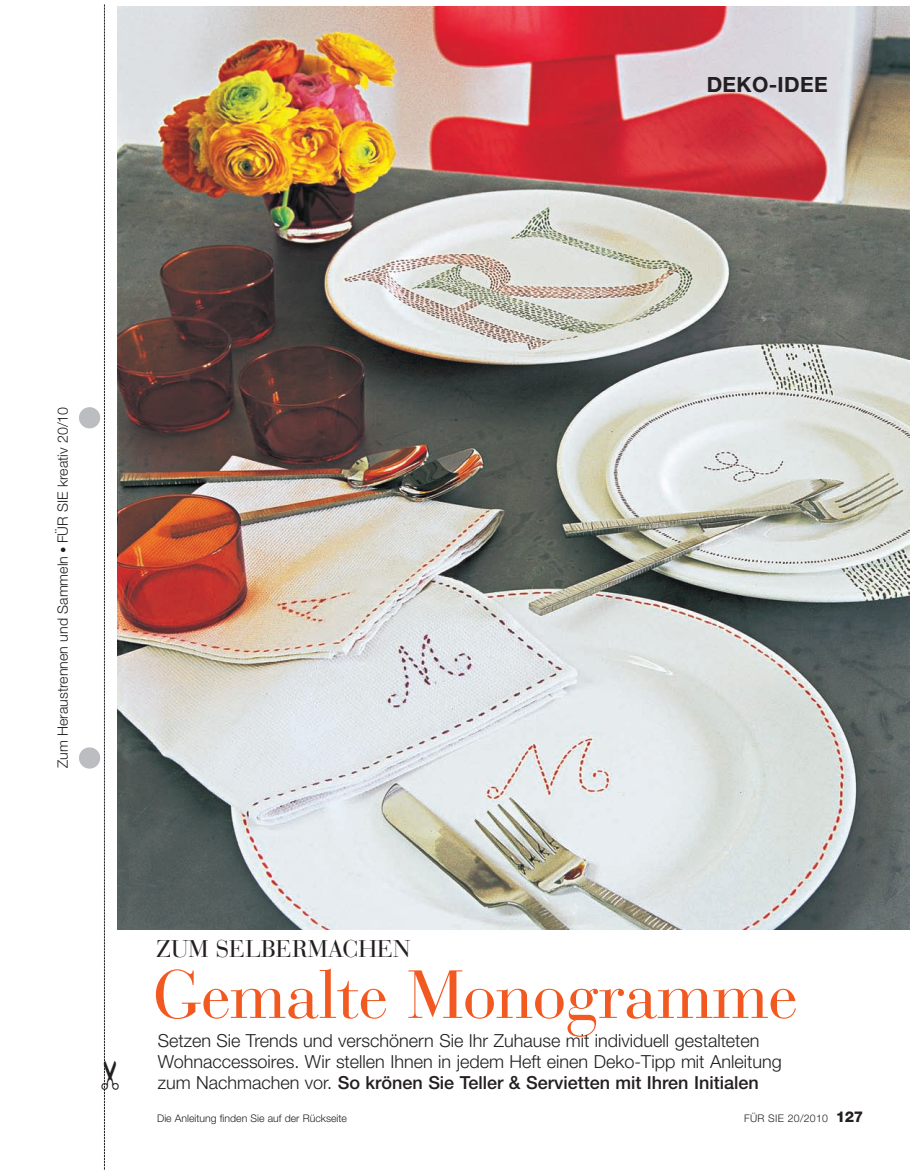
<style>
.page{position:relative;width:914px;height:1175px;background:#fff}
.page>*{position:absolute;margin:0;border:0;box-sizing:border-box;transform-origin:0 0}
.t1{font:67.5px "Bauer Bodoni LT";letter-spacing:-.01em;color:#f15921}
.t2{font:24px "Bauer Bodoni CE";color:#231f20}
.t3{font:700 21px "Helvetica Neue LT";letter-spacing:.015em;color:#231f20}
.t4{font:300 18px/21px "Helvetica Neue LT";color:#231f20}
.t5{font:300 14.25px "Helvetica Neue LT";color:#231f20}
.t6{font:300 10.5px "Helvetica Neue LT";color:#231f20}
.t7{font:300 10.5px "Helvetica Neue LT";letter-spacing:.025em;color:#231f20}
.s1{font-size:12.75px}
.s2{font-weight:500}
.s3{font-weight:800;font-size:15px}
</style>
<div class="page">
<img style="left:119px;top:7px;width:790px;height:923px">
<div style="left:79px;top:407px;width:21px;height:21px;background:#bcbdc0;border-radius:50%"></div>
<div style="left:79px;top:747px;width:21px;height:21px;background:#bcbdc0;border-radius:50%"></div>
<svg style="left:104px;top:4px;width:15px;height:1165px"></svg>
<p class="t3" style="left:706px;top:77px;width:122px">DEKO-IDEE</p>
<p class="t5" style="left:58px;top:768px;width:362px;rotate:-90deg">Zum Heraustrennen und Sammeln <span class="s1">•</span> FÜR SIE kreativ 20/10</p>
<h2 class="t2" style="left:156px;top:939px;width:256px">ZUM SELBERMACHEN</h2>
<h1 class="t1" style="left:153px;top:967px;width:646px">Gemalte Monogramme</h1>
<p class="t4" style="left:158px;top:1032px;width:625px">Setzen Sie Trends und verschönern Sie Ihr Zuhause mit individuell gestalteten<br>Wohnaccessoires. Wir stellen Ihnen in jedem Heft einen Deko-Tipp mit Anleitung zum Nachmachen vor. <span class="s2">So krönen Sie Teller &amp; Servietten mit Ihren Initialen</span></p>
<p class="t6" style="left:157px;top:1114px;width:191px">Die Anleitung finden Sie auf der Rückseite</p>
<p class="t7" style="left:744px;top:1114px;width:121px">FÜR SIE 20/2010 <span class="s3">127</span></p>
</div>
